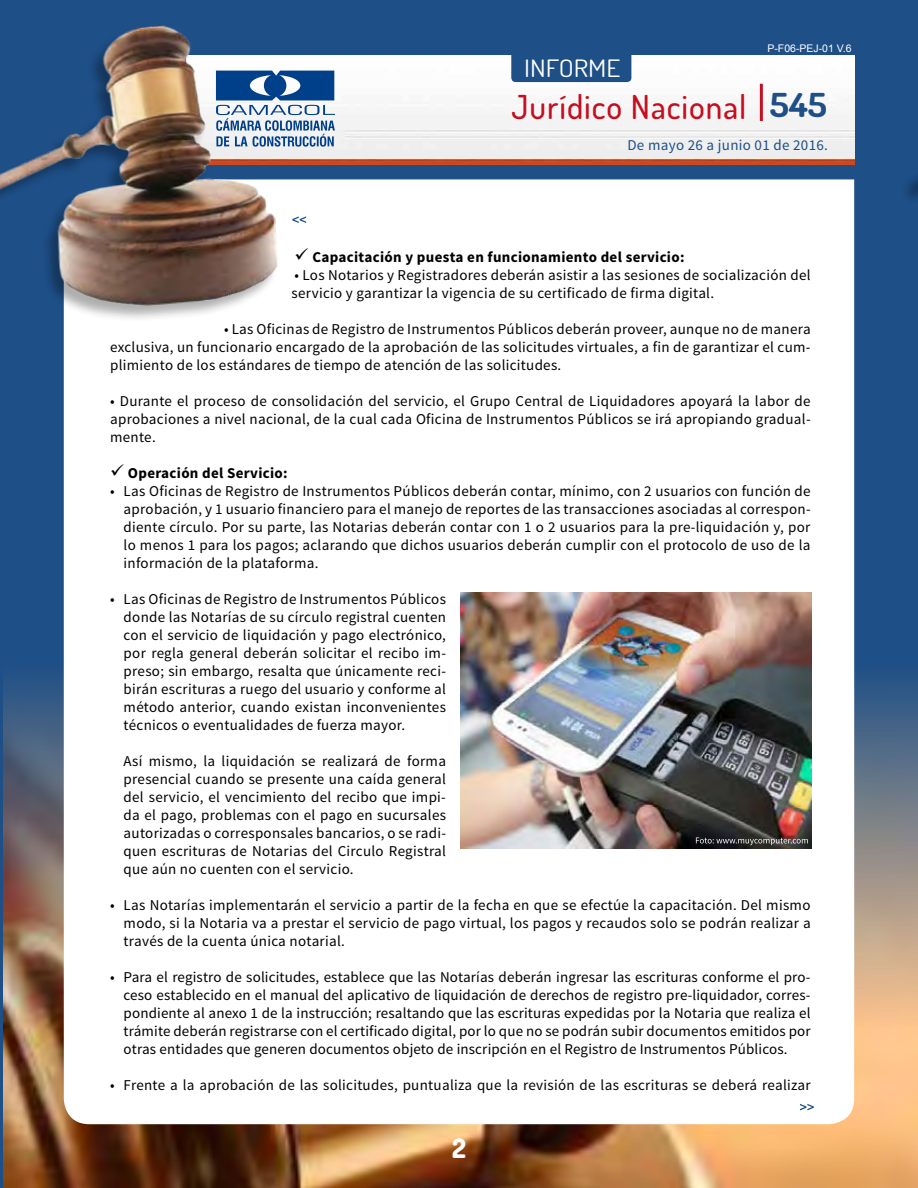
<style>
.page{position:relative;width:918px;height:1188px;background:#1e4f87}
.page>*{position:absolute;margin:0;border:0;box-sizing:border-box;transform-origin:0 0}
.t1{font:500 33px "Dosis";letter-spacing:.03em;color:#c50e1f}
.t2{font:800 27px "Dosis";color:#fff}
.t3{font:24px "Dosis";color:#fff;scale:1.14 1}
.t4{font:15px/18px "Source Sans Pro";letter-spacing:.02em;color:#000;text-align:justify}
.t5{font:700 15px "Source Sans Pro";letter-spacing:.02em;color:#000}
.t6{font:15px "Source Sans Pro";letter-spacing:.02em;color:#1e4f87}
.t7{font:10.5px "Arial";color:#fff}
.s1{font-weight:700;color:#1e4f87}
</style>
<div class="page">
<img style="left:4px;top:665px;width:914px;height:523px">
<div style="left:64px;top:179px;width:790px;height:945px;background:#fff"></div>
<img style="left:281px;top:55px;width:573px;height:109px">
<div style="left:511px;top:37px;width:120px;height:45px;background:#1e4f87;border-radius:4px"></div>
<div style="left:0;top:26px;width:278px;height:297px;background:#000;opacity:.32"></div>
<img style="left:0;top:25px;width:281px;height:291px">
<svg style="left:216px;top:71px;width:119px;height:76px;background:#7998be"></svg>
<hr style="left:760px;top:84px;width:3px;height:37px;background:#c50e1f">
<svg style="left:292px;top:216px;width:14px;height:7px"></svg>
<svg style="left:800px;top:1104px;width:14px;height:6px"></svg>
<img style="left:461px;top:593px;width:351px;height:256px">
<svg style="left:696px;top:837px;width:112px;height:8px"></svg>
<h3 class="t3" style="left:524px;top:53px;width:86px">INFORME</h3>
<p class="t7" style="left:767px;top:42px;width:86px">P-F06-PEJ-01 V.6</p>
<h1 class="t1" style="left:512px;top:85px;width:317px">Jurídico Nacional <span class="s1">545</span></h1>
<p class="t6" style="left:627px;top:136px;width:202px">De mayo 26 a junio 01 de 2016.</p>
<p class="t5" style="left:295px;top:248px;width:391px">✓ Capacitación y puesta en funcionamiento del servicio:</p>
<p class="t4" style="left:292px;top:267px;width:520px">• Los Notarios y Registradores deberán asistir a las sesiones de socialización del servicio y garantizar la vigencia de su certificado de firma digital.</p>
<p class="t4" style="left:110px;top:321px;width:702px;text-indent:114px">• Las Oficinas de Registro de Instrumentos Públicos deberán proveer, aunque no de manera exclusiva, un funcionario encargado de la aprobación de las solicitudes virtuales, a fin de garantizar el cum&shy;plimiento de los estándares de tiempo de atención de las solicitudes.</p>
<p class="t4" style="left:110px;top:393px;width:702px">• Durante el proceso de consolidación del servicio, el Grupo Central de Liquidadores apoyará la labor de aprobaciones a nivel nacional, de la cual cada Oficina de Instrumentos Públicos se irá apropiando gradual&shy;mente.</p>
<p class="t5" style="left:110px;top:464px;width:179px">✓ Operación del Servicio:</p>
<p class="t4" style="left:124px;top:483px;width:689px;text-indent:-14px">• Las Oficinas de Registro de Instrumentos Públicos deberán contar, mínimo, con 2 usuarios con función de aprobación, y 1 usuario financiero para el manejo de reportes de las transacciones asociadas al correspon&shy;diente círculo. Por su parte, las Notarias deberán contar con 1 o 2 usuarios para la pre-liquidación y, por lo menos 1 para los pagos; aclarando que dichos usuarios deberán cumplir con el protocolo de uso de la información de la plataforma.</p>
<p class="t4" style="left:124px;top:591px;width:324px;text-indent:-14px">• Las Oficinas de Registro de Instrumentos Públicos donde las Notarías de su círculo registral cuenten con el servicio de liquidación y pago electrónico, por regla general deberán solicitar el recibo im&shy;preso; sin embargo, resalta que únicamente reci&shy;birán escrituras a ruego del usuario y conforme al método anterior, cuando existan inconvenientes técnicos o eventualidades de fuerza mayor.</p>
<p class="t4" style="left:124px;top:753px;width:324px">Así mismo, la liquidación se realizará de forma presencial cuando se presente una caída general del servicio, el vencimiento del recibo que impi&shy;da el pago, problemas con el pago en sucursales autorizadas o corresponsales bancarios, o se radi&shy;quen escrituras de Notarias del Circulo Registral que aún no cuenten con el servicio.</p>
<p class="t4" style="left:124px;top:897px;width:689px;text-indent:-14px">• Las Notarías implementarán el servicio a partir de la fecha en que se efectúe la capacitación. Del mismo modo, si la Notaria va a prestar el servicio de pago virtual, los pagos y recaudos solo se podrán realizar a través de la cuenta única notarial.</p>
<p class="t4" style="left:124px;top:969px;width:689px;text-indent:-13px">• Para el registro de solicitudes, establece que las Notarías deberán ingresar las escrituras conforme el pro&shy;ceso establecido en el manual del aplicativo de liquidación de derechos de registro pre-liquidador, corres&shy;pondiente al anexo 1 de la instrucción; resaltando que las escrituras expedidas por la Notaria que realiza el trámite deberán registrarse con el certificado digital, por lo que no se podrán subir documentos emitidos por otras entidades que generen documentos objeto de inscripción en el Registro de Instrumentos Públicos.</p>
<p class="t4" style="left:110px;top:1077px;width:702px">• Frente a la aprobación de las solicitudes, puntualiza que la revisión de las escrituras se deberá realizar</p>
<h2 class="t2" style="left:452px;top:1131px;width:15px">2</h2>
</div>
